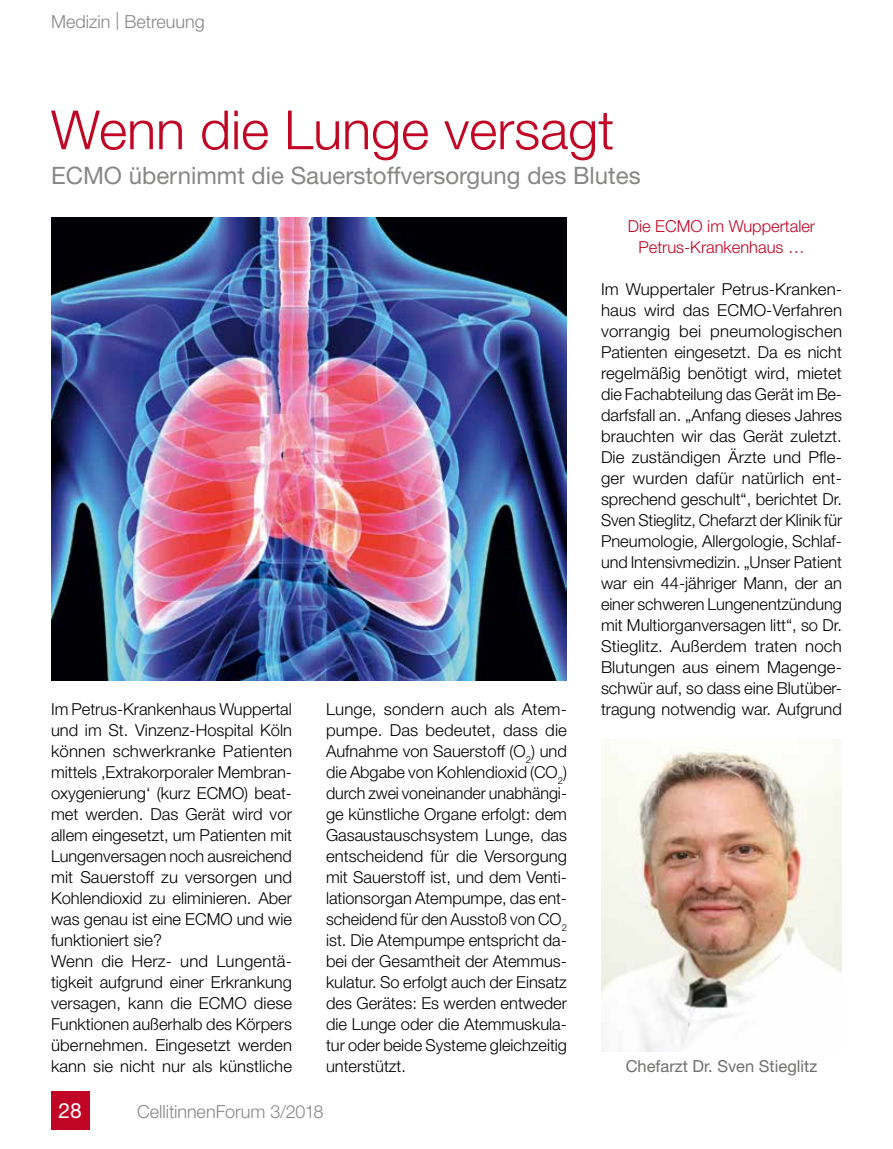
<style>
.page{position:relative;width:893px;height:1149px;background:#fff}
.page>*{position:absolute;margin:0;border:0;box-sizing:border-box;transform-origin:0 0}
.t1{font:300 54px "Helvetica Neue LT Std";color:#c10525}
.t2{font:24px "Helvetica Neue LT Std";color:#878786}
.t3{font:21px "Helvetica Neue LT Std";color:#fff}
.t4{font:300 18px "Helvetica Neue LT Std";color:#878786}
.t5{font:300 16.5px/21px "Helvetica Neue LT Std";color:#000;text-align:justify}
.t6{font:300 16.5px/21px "Helvetica Neue LT Std";color:#c10525;text-align:center}
.t7{font:16.5px "Helvetica Neue LT Std";color:#6f6f6e}
</style>
<div class="page">
<img style="left:51px;top:217px;width:516px;height:463px">
<img style="left:601px;top:746px;width:241px;height:304px">
<div style="left:51px;top:1090px;width:38px;height:38px;background:#c10525"></div>
<p class="t4" style="left:51px;top:10px;width:155px">Medizin | Betreuung</p>
<h1 class="t1" style="left:51px;top:97px;width:565px">Wenn die Lunge versagt</h1>
<h2 class="t2" style="left:51px;top:161px;width:591px">ECMO übernimmt die Sauerstoffversorgung des Blutes</h2>
<p class="t5" style="left:51px;top:698px;width:243px;text-align:left">Im Petrus-Krankenhaus Wuppertal und im St. Vinzenz-Hospital Köln können schwerkranke Patienten mittels ,Extrakorporaler Membran&shy;oxygenierung‘ (kurz ECMO) beat&shy;met werden. Das Gerät wird vor allem eingesetzt, um Patienten mit<br>Lungenversagen noch ausreichend mit Sauerstoff zu versorgen und<br>Kohlendioxid zu eliminieren. Aber was genau ist eine ECMO und wie funktioniert sie?<br>Wenn die Herz- und Lungentä&shy;tigkeit aufgrund einer Erkrankung versagen, kann die ECMO diese<br>Funktionen außerhalb des Körpers übernehmen. Eingesetzt werden kann sie nicht nur als künstliche</p>
<p class="t5" style="left:326px;top:698px;width:243px">Lunge, sondern auch als Atem&shy;pumpe. Das bedeutet, dass die Aufnahme von Sauerstoff (O<sub>2</sub>) und die Abgabe von Kohlendioxid (CO<sub>2</sub>) durch zwei voneinander unabhängi&shy;ge künstliche Organe erfolgt: dem Gasaustauschsystem Lunge, das entscheidend für die Versorgung mit Sauerstoff ist, und dem Venti&shy;lationsorgan Atempumpe, das ent&shy;scheidend für den Ausstoß von CO<sub>2 </sub>ist. Die Atempumpe entspricht da&shy;bei der Gesamtheit der Atemmus&shy;kulatur. So erfolgt auch der Einsatz des Gerätes: Es werden entweder die Lunge oder die Atemmuskula&shy;tur oder beide Systeme gleichzeitig unterstützt.</p>
<p class="t3" style="left:58px;top:1097px;width:25px">28</p>
<p class="t4" style="left:137px;top:1100px;width:188px">CellitinnenForum 3/2018</p>
<p class="t6" style="left:628px;top:215px;width:189px">Die ECMO im Wuppertaler<br>Petrus-Krankenhaus …</p>
<p class="t5" style="left:601px;top:278px;width:243px">Im Wuppertaler Petrus-Kranken&shy;haus wird das ECMO-Verfahren vorrangig bei pneumologischen Patienten eingesetzt. Da es nicht regelmäßig benötigt wird, mietet die Fachabteilung das Gerät im Be&shy;darfsfall an. „Anfang dieses Jahres brauchten wir das Gerät zuletzt.<br>Die zuständigen Ärzte und Pfle&shy;ger wurden dafür natürlich ent&shy;sprechend geschult“, berichtet Dr.<br>Sven Stieglitz, Chefarzt der Klinik für Pneumologie, Allergologie, Schlaf&shy;und Intensivmedizin. „Unser Patient war ein 44-jähriger Mann, der an einer schweren Lungenentzündung mit Multiorganversagen litt“, so Dr.<br>Stieglitz. Außerdem traten noch Blutungen aus einem Magenge&shy;schwür auf, so dass eine Blutüber&shy;tragung notwendig war. Aufgrund</p>
<p class="t7" style="left:626px;top:1055px;width:193px">Chefarzt Dr. Sven Stieglitz</p>
</div>
